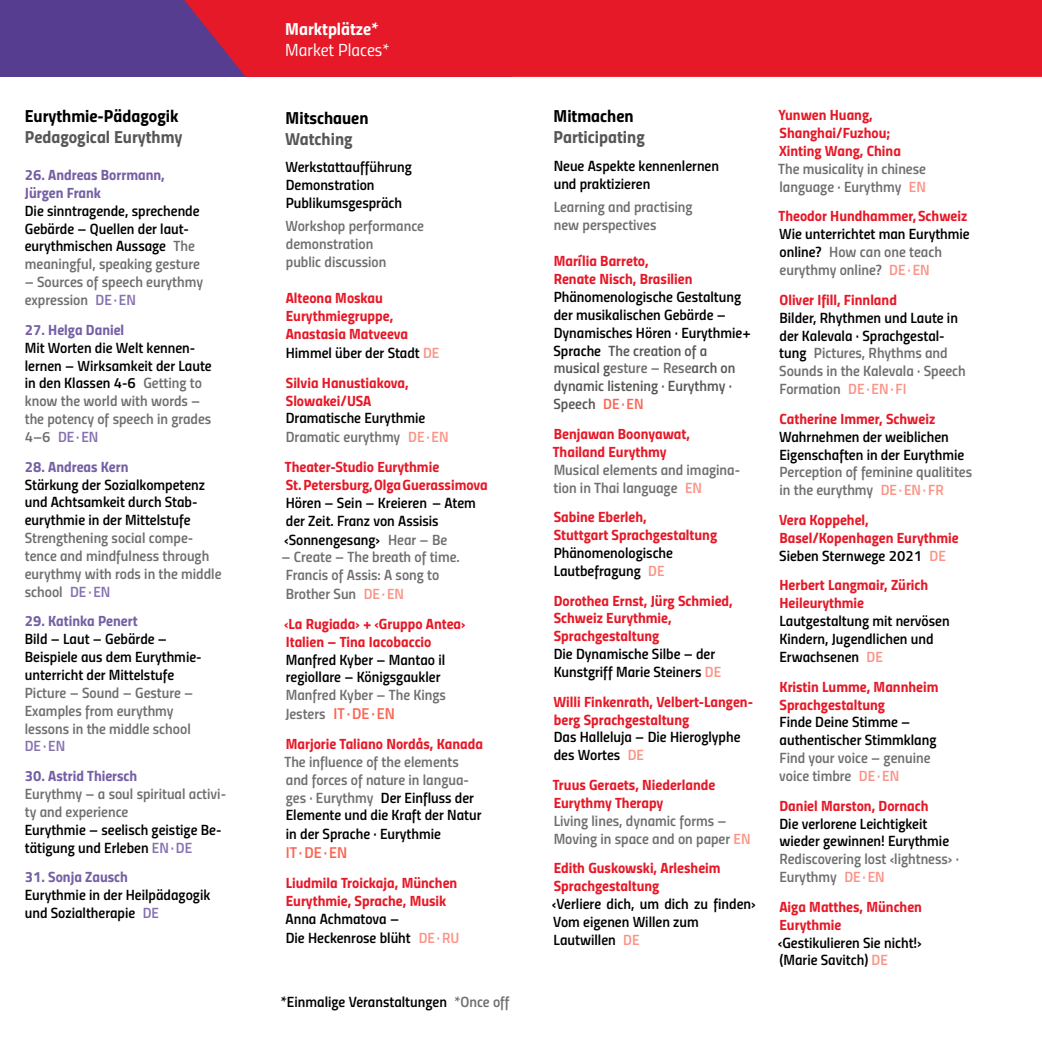
<style>
.page{position:relative;width:1042px;height:1042px;background:#fff}
.page>*{position:absolute;margin:0;border:0;box-sizing:border-box;transform-origin:0 0}
.t1{font:17.5px "Titillium Bold Upright";color:#575756}
.t2{font:17.5px "Titillium Bold Upright";color:#000}
.t3{font:17.5px "Titillium Regular Upright";color:#fff}
.t4{font:17.5px "Titillium Bold Upright";color:#fff}
.t5{font:15.75px "Titillium Semibold Upright";color:#f96654}
.t6{font:14.88px/17.8px "Titillium Semibold Upright";color:#000}
.t7{font:14.88px/17.8px "Titillium Bold Upright";color:#e61928}
.t8{font:14.88px/17.8px "Titillium Semibold Upright";color:#706f6f}
.t9{font:14.88px/17.8px "Titillium Bold Upright";color:#755fa5}
.t10{font:14.88px "Titillium Semibold Upright";color:#8671b1}
.s1{color:#706f6f}
.s2{color:#8671b1}
.s3{color:#fb9487}
.s4{font-family:"Titillium";font-weight:600}
.s5{font-size:14.88px;color:#706f6f}
.s6{color:#000}
.s7{color:#575756}
.s8{color:#f96654}
.s9{font-family:"Titillium";font-weight:600;color:#706f6f}
</style>
<div class="page">
<div style="left:0;top:0;width:383px;height:77px;background:#573d90"></div>
<div style="left:184px;top:0;width:858px;height:77px;background:#e61928"></div>
<p class="t2" style="left:25px;top:102px;width:155px">Eurythmie-Pädagogik</p>
<p class="t1" style="left:25px;top:123px;width:159px">Pedagogical Eurythmy</p>
<p class="t9" style="left:25px;top:165px;width:142px">26. Andreas Borrmann,<br>Jürgen Frank</p>
<p class="t6" style="left:25px;top:201px;width:177px">Die sinntragende, sprechende<br>Gebärde – Quellen der laut&shy;eurythmischen Aussage <span class="s1">The meaningful, speaking gesture</span></p>
<p class="t8" style="left:25px;top:272px;width:180px">– Sources of speech eurythmy expression <span class="s2">DE·EN</span></p>
<p class="t9" style="left:25px;top:320px;width:101px">27. Helga Daniel</p>
<p class="t6" style="left:25px;top:338px;width:188px">Mit Worten die Welt kennen&shy;lernen – Wirksamkeit der Laute in den Klassen 4-6 <span class="s1">Getting to know the world with words – the potency of speech in grades<br>4–6</span> <span class="s2">DE·EN</span></p>
<p class="t9" style="left:25px;top:457px;width:105px">28. Andreas Kern</p>
<p class="t6" style="left:25px;top:474px;width:182px">Stärkung der Sozialkompetenz und Achtsamkeit durch Stab&shy;eurythmie in der Mittelstufe</p>
<p class="t8" style="left:25px;top:528px;width:198px">Strengthening social compe&shy;tence and mindfulness through eurythmy with rods in the middle school <span class="s2">DE·EN</span></p>
<p class="t9" style="left:25px;top:611px;width:114px">29. Katinka Penert</p>
<p class="t6" style="left:25px;top:629px;width:178px">Bild – Laut – Gebärde –<br>Beispiele aus dem Eurythmie&shy;unterricht der Mittelstufe</p>
<p class="t8" style="left:25px;top:683px;width:170px">Picture – Sound – Gesture –<br>Examples from eurythmy lessons in the middle school</p>
<p class="t10" style="left:25px;top:735px;width:42px">DE·EN</p>
<p class="t9" style="left:25px;top:766px;width:114px">30. Astrid Thiersch</p>
<p class="t8" style="left:25px;top:784px;width:203px">Eurythmy – a soul spiritual activi&shy;ty and experience</p>
<p class="t6" style="left:25px;top:820px;width:198px">Eurythmie – seelisch geistige Be&shy;tätigung und Erleben <span class="s2">EN·DE</span></p>
<p class="t9" style="left:25px;top:867px;width:105px">31. Sonja Zausch</p>
<p class="t6" style="left:25px;top:885px;width:187px">Eurythmie in der Heilpädagogik und Sozialtherapie <span class="s2">DE</span></p>
<p class="t4" style="left:285px;top:15px;width:95px">Marktplätze*</p>
<p class="t3" style="left:285px;top:37px;width:106px">Market Places*</p>
<p class="t2" style="left:286px;top:104px;width:84px">Mitschauen</p>
<p class="t1" style="left:285px;top:125px;width:69px">Watching</p>
<p class="t6" style="left:285px;top:157px;width:128px">Werkstattaufführung<br>Demonstration<br>Publikumsgespräch</p>
<p class="t8" style="left:285px;top:216px;width:140px">Workshop performance demonstration<br>public discussion</p>
<p class="t7" style="left:286px;top:288px;width:124px">Alteona Moskau<br>Eurythmiegruppe,<br>Anastasia Matveeva</p>
<p class="t6" style="left:286px;top:343px;width:155px">Himmel über der Stadt <span class="s3">DE</span></p>
<p class="t7" style="left:286px;top:373px;width:124px">Silvia Hanustiakova,<br>Slowakei/USA</p>
<p class="t6" style="left:286px;top:408px;width:164px;line-height:18.9px">Dramatische Eurythmie<br><span class="s1">Dramatic eurythmy</span> <span class="s3">DE·EN</span></p>
<p class="t7" style="left:285px;top:457px;width:204px">Theater-Studio Eurythmie<br>St.Petersburg, Olga Guerassimova</p>
<p class="t6" style="left:284px;top:492px;width:193px;line-height:18.4px">Hören – Sein – Kreieren – Atem der Zeit. Franz von Assisis <span class="s4">‹</span>Sonnengesang<span class="s4">›</span> <span class="s1">Hear – Be</span></p>
<p class="t8" style="left:281px;top:547px;width:180px;line-height:18.4px">– Create – The breath of time.<br>Francis of Assis: A song to<br>Brother Sun <span class="s3">DE·EN</span></p>
<p class="t7" style="left:284px;top:614px;width:183px">‹La Rugiada› + ‹Gruppo Antea›<br>Italien – Tina Iacobaccio</p>
<p class="t6" style="left:286px;top:649px;width:161px">Manfred Kyber – Mantao il regiollare – Königsgaukler</p>
<p class="t8" style="left:286px;top:685px;width:162px">Manfred Kyber – The Kings</p>
<p class="t5" style="left:285px;top:701px;width:111px"><span class="s5">Jesters</span> IT ·DE·EN</p>
<p class="t7" style="left:286px;top:734px;width:199px">Marjorie Taliano Nordås, Kanada</p>
<p class="t8" style="left:284px;top:751px;width:199px">The influence of the elements and forces of nature in langua&shy;ges · Eurythmy <span class="s6">Der Einfluss der<br>Elemente und die Kraft der Natur in der Sprache · Eurythmie</span></p>
<p class="t5" style="left:286px;top:840px;width:63px">IT·DE·EN</p>
<p class="t7" style="left:286px;top:873px;width:173px">Liudmila Troickaja, München<br>Eurythmie, Sprache, Musik</p>
<p class="t6" style="left:285px;top:908px;width:175px;line-height:18.9px">Anna Achmatova –<br>Die Heckenrose blüht <span class="s3">DE·RU</span></p>
<p class="t6" style="left:281px;top:992px;width:230px">*Einmalige Veranstaltungen <span class="s1">*Once off</span></p>
<p class="t2" style="left:553px;top:102px;width:82px">Mitmachen</p>
<p class="t1" style="left:553px;top:123px;width:93px">Participating</p>
<p class="t6" style="left:554px;top:156px;width:167px">Neue Aspekte kennenlernen und praktizieren</p>
<p class="t8" style="left:554px;top:197px;width:140px">Learning and practising new perspectives</p>
<p class="t7" style="left:554px;top:251px;width:140px">Marília Barreto,<br>Renate Nisch, Brasilien</p>
<p class="t6" style="left:553px;top:287px;width:199px">Phänomenologische Gestaltung der musikalischen Gebärde –<br>Dynamisches Hören · Eurythmie+<br>Sprache <span class="s7">The creation of a musical g</span><span class="s1">esture – Rese</span><span class="s7">arch on dynamic listening · Eurythmy ·<br>Speech</span> <span class="s8">DE·EN</span></p>
<p class="t7" style="left:553px;top:424px;width:139px">Benjawan Boonyawat,<br>Thailand Eurythmy</p>
<p class="t8" style="left:553px;top:460px;width:188px">Musical elements and imagina&shy;tion in Thai language <span class="s3">EN</span></p>
<p class="t7" style="left:554px;top:507px;width:165px">Sabine Eberleh,<br>Stuttgart Sprachgestaltung</p>
<p class="t6" style="left:554px;top:543px;width:121px">Phänomenologische<br>Lautbefragung <span class="s3">DE</span></p>
<p class="t7" style="left:554px;top:590px;width:180px">Dorothea Ernst, Jürg Schmied,<br>Schweiz Eurythmie,<br>Sprachgestaltung</p>
<p class="t6" style="left:554px;top:644px;width:169px">Die Dynamische Silbe – der<br>Kunstgriff Marie Steiners <span class="s3">DE</span></p>
<p class="t7" style="left:553px;top:692px;width:201px">Willi Finkenrath, Velbert-Langen&shy;berg Sprachgestaltung</p>
<p class="t6" style="left:554px;top:727px;width:188px">Das Halleluja – Die Hieroglyphe des Wortes <span class="s3">DE</span></p>
<p class="t7" style="left:553px;top:775px;width:164px">Truus Geraets, Niederlande<br>Eurythmy Therapy</p>
<p class="t8" style="left:554px;top:811px;width:198px">Living lines, dynamic forms –<br>Moving in space and on paper <span class="s3">EN</span></p>
<p class="t7" style="left:554px;top:858px;width:168px">Edith Guskowski, Arlesheim<br>Sprachgestaltung</p>
<p class="t6" style="left:552px;top:894px;width:205px"><span class="s4">‹</span>Verliere dich, um dich zu finden<span class="s4">›<br></span>Vom eigenen Willen zum<br>Lautwillen <span class="s3">DE</span></p>
<p class="t7" style="left:778px;top:105px;width:124px">Yunwen Huang,<br>Shanghai/Fuzhou;<br>Xinting Wang, China</p>
<p class="t8" style="left:778px;top:159px;width:149px">The musicality in chinese language · Eurythmy <span class="s3">EN</span></p>
<p class="t7" style="left:778px;top:206px;width:190px">Theodor Hundhammer,Schweiz</p>
<p class="t6" style="left:779px;top:224px;width:192px">Wie unterrichtet man Eurythmie online? <span class="s1">How can one teach eurythmy online?</span> <span class="s3">DE·EN</span></p>
<p class="t7" style="left:779px;top:290px;width:119px">Oliver Ifill, Finnland</p>
<p class="t6" style="left:779px;top:308px;width:188px">Bilder, Rhythmen und Laute in der Kalevala · Sprachgestal&shy;tung <span class="s1">Pictures, Rhythms and<br>Sounds in the Kalevala · Speech<br>Formation</span> <span class="s3">DE·EN· FI</span></p>
<p class="t7" style="left:779px;top:409px;width:157px">Catherine Immer, Schweiz</p>
<p class="t6" style="left:779px;top:427px;width:187px">Wahrnehmen der weiblichen<br>Eigenschaften in der Eurythmie</p>
<p class="t8" style="left:779px;top:462px;width:194px">Perception of feminine qualitites in the eurythmy <span class="s3">DE·EN· FR</span></p>
<p class="t7" style="left:779px;top:510px;width:181px">Vera Koppehel,<br>Basel/Kopenhagen Eurythmie</p>
<p class="t6" style="left:779px;top:546px;width:168px">Sieben Sternwege 2021 <span class="s3">DE</span></p>
<p class="t7" style="left:779px;top:575px;width:150px">Herbert Langmair, Zürich<br>Heileurythmie</p>
<p class="t6" style="left:779px;top:611px;width:172px">Lautgestaltung mit nervösen<br>Kindern, Jugendlichen und<br>Erwachsenen <span class="s3">DE</span></p>
<p class="t7" style="left:779px;top:676px;width:160px">Kristin Lumme, Mannheim<br>Sprachgestaltung</p>
<p class="t6" style="left:779px;top:712px;width:158px">Finde Deine Stimme – authentischer Stimmklang</p>
<p class="t8" style="left:779px;top:748px;width:153px">Find your voice – genuine voice timbre <span class="s3">DE·EN</span></p>
<p class="t7" style="left:779px;top:795px;width:151px">Daniel Marston, Dornach</p>
<p class="t6" style="left:779px;top:813px;width:181px">Die verlorene Leichtigkeit wieder gewinnen! Eurythmie<br><span class="s1">Rediscovering lost</span> <span class="s9">‹</span><span class="s1">lightness</span><span class="s9">›</span> <span class="s1">·<br>Eurythmy</span> <span class="s3">DE·EN</span></p>
<p class="t7" style="left:779px;top:897px;width:144px">Aiga Matthes, München<br>Eurythmie</p>
<p class="t6" style="left:778px;top:932px;width:146px"><span class="s4">‹</span>Gestikulieren Sie nicht!<span class="s4">› </span>(Marie Savitch) <span class="s3">DE</span></p>
</div>
